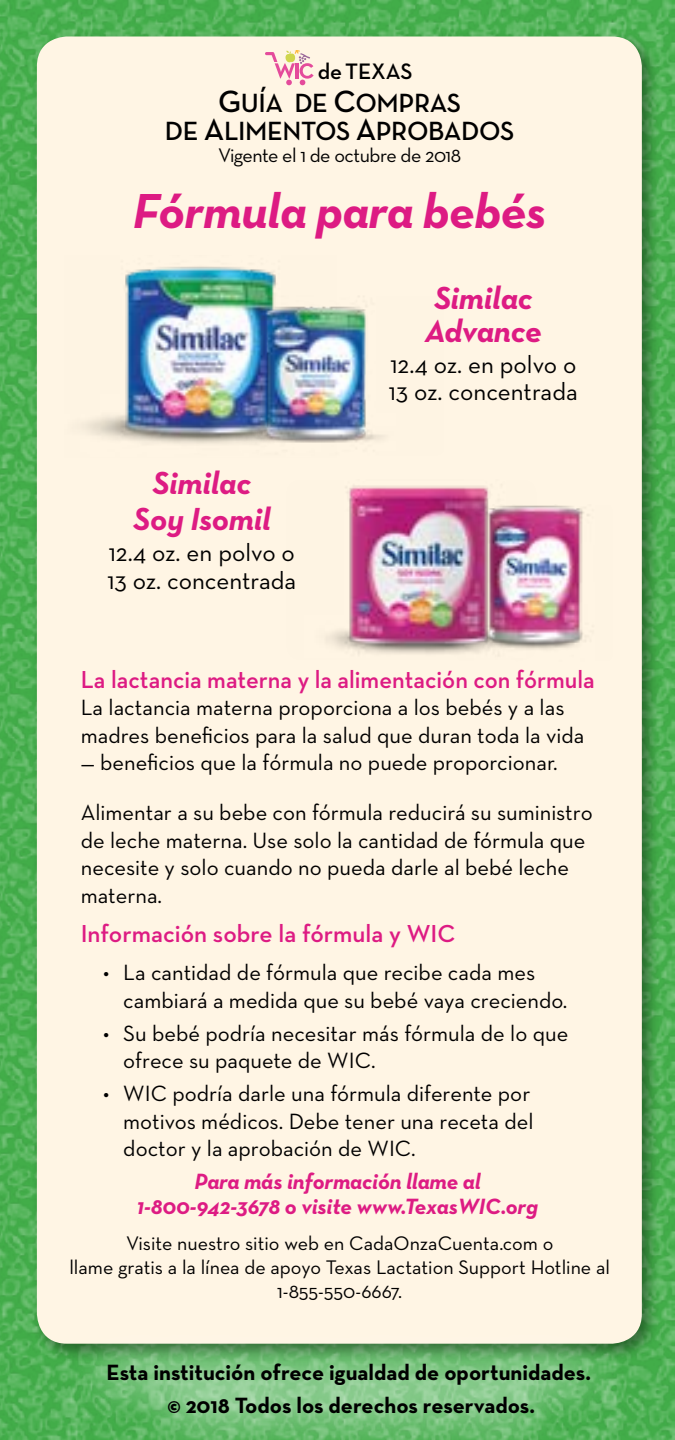
<style>
.page{position:relative;width:675px;height:1440px;background:#fff}
.page>*{position:absolute;margin:0;border:0;box-sizing:border-box;transform-origin:0 0}
.t1{font:italic 700 50px "Neutraface Text";letter-spacing:-.01em;color:#dd1b83}
.t2{font:italic 700 32.5px "Neutraface Text";letter-spacing:-.005em;color:#dd1b83}
.Food_title{font:600 26.75px/27.5px "Neutraface Text";letter-spacing:-.015em;color:#000;text-align:center}
.t3{font:600 25px "Neutraface Text";color:#dd1b83}
.t4{font:25px "Neutraface Text";color:#000}
.t5{font:600 22.75px "Neutraface Text";letter-spacing:-.005em;color:#000}
.t6{font:22.5px/27.5px "Neutraface Text";color:#000}
.t7{font:700 22.5px/33.8px "Neutraface Text";color:#000;text-align:center}
.t8{font:italic 700 22.5px/25px "Neutraface Text";letter-spacing:-.005em;color:#dd1b83;text-align:center}
.t9{font:20px/24px "Neutraface Text";color:#000;text-align:center}
.t10{font:20px "Neutraface Text";letter-spacing:-.025em;color:#000}
.s1{font-size:31.25px}
</style>
<div class="page">
<img style="left:0;top:0;width:675px;height:1440px">
<div style="left:32px;top:31px;width:627px;height:1330px;background:#000;opacity:.4"></div>
<div style="left:37px;top:37px;width:605px;height:1307px;background:#fff5e4;border-radius:30px"></div>
<svg style="left:65px;top:1339px;width:563px;height:101px;background:#76be79"></svg>
<img style="left:83px;top:266px;width:193px;height:178px">
<img style="left:195px;top:295px;width:189px;height:149px">
<img style="left:326px;top:485px;width:163px;height:169px">
<img style="left:456px;top:504px;width:133px;height:150px">
<svg style="left:265px;top:51px;width:49px;height:34px"></svg>
<p class="t5" style="left:318px;top:57px;width:97px">de TEXAS</p>
<p class="Food_title" style="left:165px;top:89px;width:351px"><span class="s1">G</span>UÍA DE <span class="s1">C</span>OMPRAS<br>DE <span class="s1">A</span>LIMENTOS <span class="s1">A</span>PROBADOS</p>
<p class="t10" style="left:218px;top:142px;width:245px">Vigente el 1 de octubre de 2018</p>
<h1 class="t1" style="left:133px;top:179px;width:415px">Fórmula para bebés</h1>
<p class="t2" style="left:434px;top:277px;width:100px">Similac</p>
<p class="t2" style="left:425px;top:310px;width:119px">Advance</p>
<p class="t4" style="left:390px;top:349px;width:188px">12.4 oz. en polvo o</p>
<p class="t2" style="left:153px;top:462px;width:100px">Similac</p>
<p class="t2" style="left:133px;top:498px;width:139px">Soy Isomil</p>
<p class="t4" style="left:107px;top:565px;width:191px">13 oz. concentrada</p>
<p class="t4" style="left:109px;top:537px;width:188px">12.4 oz. en polvo o</p>
<p class="t4" style="left:389px;top:376px;width:191px">13 oz. concentrada</p>
<p class="t3" style="left:81px;top:664px;width:516px">La lactancia materna y la alimentación con fórmula</p>
<p class="t6" style="left:81px;top:694px;width:505px">La lactancia materna proporciona a los bebés y a las madres beneficios para la salud que duran toda la vida</p>
<p class="t6" style="left:81px;top:749px;width:479px">— beneficios que la fórmula no puede proporcionar.</p>
<p class="t6" style="left:81px;top:799px;width:513px">Alimentar a su bebe con fórmula reducirá su suministro de leche materna. Use solo la cantidad de fórmula que necesite y solo cuando no pueda darle al bebé leche materna.</p>
<p class="t3" style="left:81px;top:918px;width:376px">Información sobre la fórmula y WIC</p>
<p class="t6" style="left:123px;top:959px;width:446px;text-indent:-20px">• La cantidad de fórmula que recibe cada mes cambiará a medida que su bebé vaya creciendo.</p>
<p class="t6" style="left:123px;top:1019px;width:447px;text-indent:-20px">• Su bebé podría necesitar más fórmula de lo que ofrece su paquete de WIC.</p>
<p class="t6" style="left:123px;top:1079px;width:412px;text-indent:-20px">• WIC podría darle una fórmula diferente por motivos médicos. Debe tener una receta del doctor y la aprobación de WIC.</p>
<p class="t8" style="left:137px;top:1168px;width:403px">Para más información llame al<br>1-800-942-3678 o visite www.TexasWIC.org</p>
<p class="t9" style="left:126px;top:1230px;width:429px">Visite nuestro sitio web en CadaOnzaCuenta.com o</p>
<p class="t9" style="left:69px;top:1254px;width:542px">llame gratis a la línea de apoyo Texas Lactation Support Hotline al<br>1-855-550-6667.</p>
<p class="t7" style="left:107px;top:1355px;width:486px">Esta institución ofrece igualdad de oportunidades. © 2018 Todos los derechos reservados.</p>
</div>
